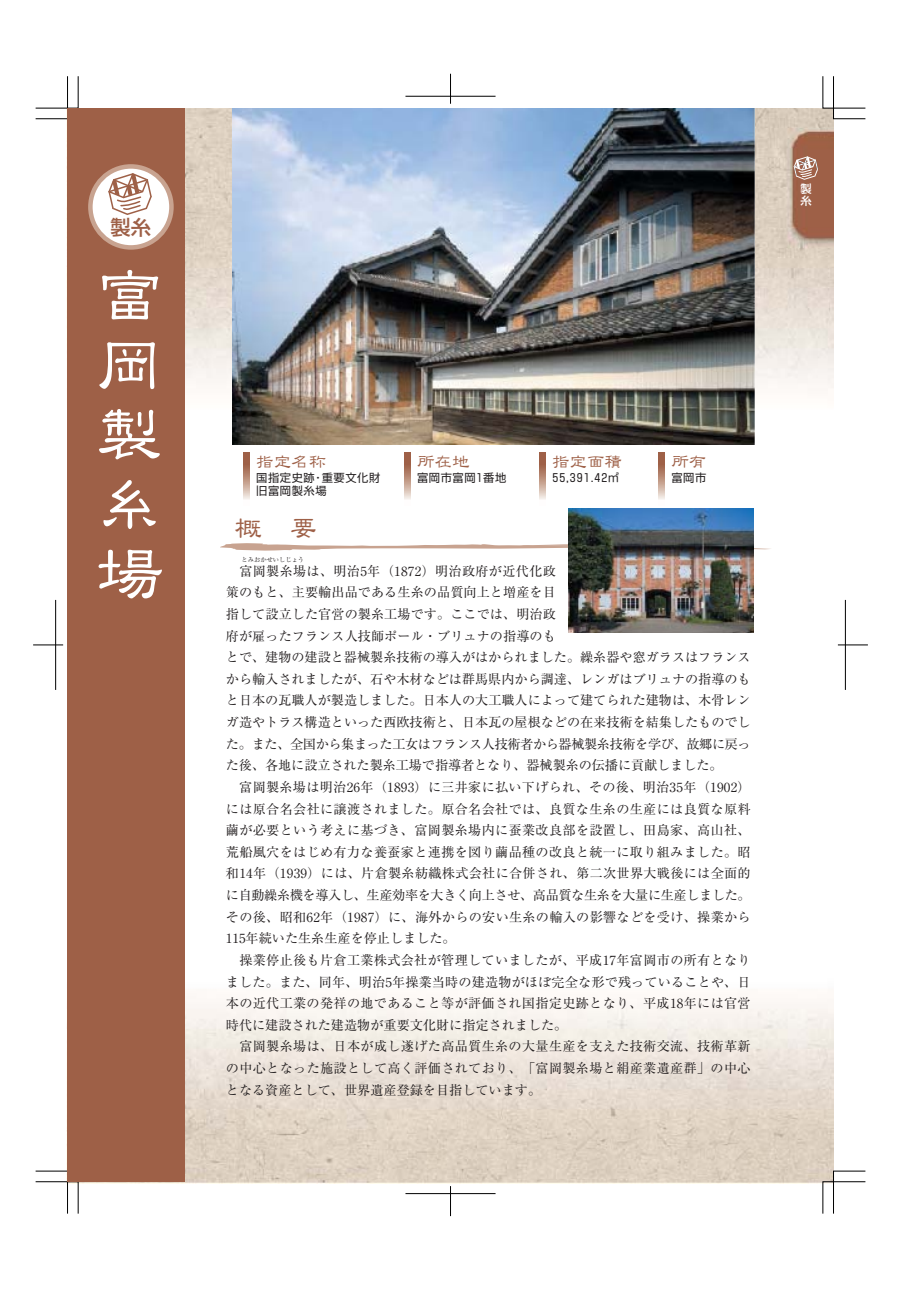
<style>
.page{position:relative;width:912px;height:1290px;background:#fff}
.page>*{position:absolute;margin:0;border:0;box-sizing:border-box;transform-origin:0 0}
.t1{font:69.62px/69.6px "DFP Lei Sho CID SB 83 pv RKSJ H";color:#fff;text-align:justify}
.t2{font:27.5px "DFP Lei Sho CID SB 83 pv RKSJ H";color:#9e6047}
.t3{font:20.25px "Shin Go Medium 83 pv RKSJ H";color:#9e6047}
.t4{font:17.5px "DFP Lei Sho CID SB 83 pv RKSJ H";color:#9e6047}
.t5{font:13.12px/21.6px "Ryumin regular 83 pv RKSJ H";letter-spacing:.01em;color:#231f20}
.t6{font:11.25px/13.8px "Shin Go regular 83 pv RKSJ H";letter-spacing:.05em;color:#231f20}
.t7{font:11.25px/11.2px "Shin Go Medium 83 pv RKSJ H";color:#fff}
.t8{font:6.25px "Ryumin regular 83 pv RKSJ H";color:#231f20}
</style>
<div class="page">
<img style="left:67px;top:109px;width:766px;height:1075px">
<svg style="left:822px;top:1171px;width:43px;height:43px"></svg>
<svg style="left:822px;top:76px;width:43px;height:43px"></svg>
<svg style="left:35px;top:76px;width:43px;height:43px"></svg>
<svg style="left:35px;top:1171px;width:43px;height:43px"></svg>
<hr style="left:837px;top:645px;width:30px;height:1px;background:#000">
<hr style="left:844px;top:600px;width:1px;height:90px;background:#000">
<hr style="left:33px;top:645px;width:30px;height:1px;background:#000">
<hr style="left:55px;top:600px;width:1px;height:90px;background:#000">
<hr style="left:405px;top:96px;width:90px;height:1px;background:#000">
<hr style="left:450px;top:74px;width:1px;height:30px;background:#000">
<hr style="left:405px;top:1193px;width:90px;height:1px;background:#000">
<hr style="left:450px;top:1186px;width:1px;height:30px;background:#000">
<div style="left:68px;top:108px;width:117px;height:1074px;background:#9e6047"></div>
<svg style="left:219px;top:543px;width:552px;height:8px"></svg>
<img style="left:233px;top:108px;width:520px;height:337px">
<div style="left:90px;top:166px;width:81px;height:81px;background:#fff;border-radius:50%"></div>
<div style="left:88px;top:164px;width:86px;height:86px;border:4px solid #c8a390;border-radius:50%"></div>
<svg style="left:107px;top:171px;width:46px;height:44px"></svg>
<svg style="left:793px;top:155px;width:25px;height:25px"></svg>
<img style="left:568px;top:508px;width:185px;height:124px">
<svg style="left:243px;top:452px;width:6px;height:53px"></svg>
<svg style="left:404px;top:452px;width:6px;height:53px"></svg>
<svg style="left:539px;top:452px;width:6px;height:53px"></svg>
<svg style="left:658px;top:452px;width:6px;height:53px"></svg>
<h3 class="t3" style="left:111px;top:219px;width:42px">製糸</h3>
<h1 class="t1" style="left:95px;top:269px;width:71px">富岡製糸場</h1>
<p class="t7" style="left:800px;top:185px;width:13px">製糸</p>
<h3 class="t4" style="left:256px;top:455px;width:72px">指定名称</h3>
<p class="t6" style="left:256px;top:472px;width:126px">国指定史跡・重要文化財旧富岡製糸場</p>
<h3 class="t4" style="left:417px;top:455px;width:54px">所在地</h3>
<p class="t6" style="left:417px;top:472px;width:91px">富岡市富岡１番地</p>
<h3 class="t4" style="left:552px;top:455px;width:71px">指定面積</h3>
<p class="t6" style="left:549px;top:472px;width:71px">５５,３９１.４２㎡</p>
<h3 class="t4" style="left:671px;top:455px;width:36px">所有</h3>
<p class="t6" style="left:671px;top:472px;width:36px">富岡市</p>
<h2 class="t2" style="left:234px;top:517px;width:84px">概　要</h2>
<p class="t5" style="left:226px;top:562px;width:526px">　富岡製糸場は、明治5年（1872）明治政府が近代化政<br>策のもと、主要輸出品である生糸の品質向上と増産を目<br>指して設立した官営の製糸工場です。ここでは、明治政<br>府が雇ったフランス人技師ポール・ブリュナの指導のも<br>とで、建物の建設と器械製糸技術の導入がはかられました。繰糸器や窓ガラスはフランスから輸入されましたが、石や木材などは群馬県内から調達、レンガはブリュナの指導のもと日本の瓦職人が製造しました。日本人の大工職人によって建てられた建物は、木骨レンガ造やトラス構造といった西欧技術と、日本瓦の屋根などの在来技術を結集したものでした。また、全国から集まった工女はフランス人技術者から器械製糸技術を学び、故郷に戻った後、各地に設立された製糸工場で指導者となり、器械製糸の伝播に貢献しました。<br>　富岡製糸場は明治26年（1893）に三井家に払い下げられ、その後、明治35年（1902）には原合名会社に譲渡されました。原合名会社では、良質な生糸の生産には良質な原料繭が必要という考えに基づき、富岡製糸場内に蚕業改良部を設置し、田島家、高山社、荒船風穴をはじめ有力な養蚕家と連携を図り繭品種の改良と統一に取り組みました。昭和14年（1939）には、片倉製糸紡織株式会社に合併され、第二次世界大戦後には全面的に自動繰糸機を導入し、生産効率を大きく向上させ、高品質な生糸を大量に生産しました。その後、昭和62年（1987）に、海外からの安い生糸の輸入の影響などを受け、操業から115年続いた生糸生産を停止しました。<br>　操業停止後も片倉工業株式会社が管理していましたが、平成17年富岡市の所有となりました。また、同年、明治5年操業当時の建造物がほぼ完全な形で残っていることや、日本の近代工業の発祥の地であること等が評価され国指定史跡となり、平成18年には官営時代に建設された建造物が重要文化財に指定されました。<br>　富岡製糸場は、日本が成し遂げた高品質生糸の大量生産を支えた技術交流、技術革新の中心となった施設として高く評価されており、「富岡製糸場と絹産業遺産群」の中心となる資産として、世界遺産登録を目指しています。</p>
<p class="t8" style="left:241px;top:557px;width:64px">とみおかせいしじょう</p>
</div>
